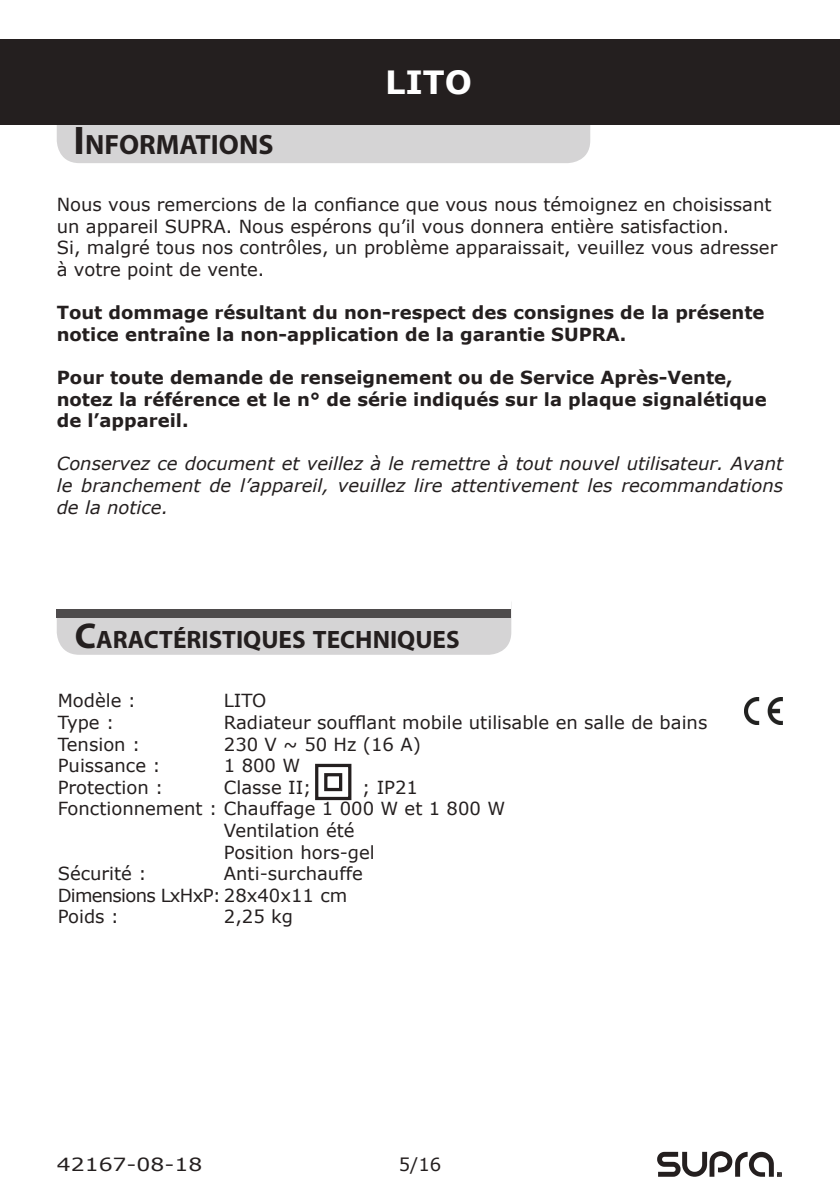
<style>
.page{position:relative;width:840px;height:1191px;background:#fff}
.page>*{position:absolute;margin:0;border:0;box-sizing:border-box;transform-origin:0 0}
.t1{font:700 32px "Verdana";color:#fff}
.t2{font:700 28px "Myriad Pro";color:#241f1f}
.t3{font:700 25.2px "Myriad Pro";color:#241f1f}
.t4{font:18.2px "Verdana";color:#241f1f;scale:1.21 1}
.t5{font:18px/21.6px "Verdana";color:#241f1f}
.t6{font:700 18px/21.6px "Verdana";color:#241f1f}
.t7{font:italic 18px/21.6px "Verdana";color:#241f1f;text-align:justify}
.s1{font-size:40px}
.s2{font-size:36px}
</style>
<div class="page">
<div style="left:57px;top:86px;width:533px;height:77px;background:#d5d4d5;border-radius:23px"></div>
<img style="left:744px;top:697px;width:38px;height:27px">
<svg style="left:315px;top:764px;width:37px;height:36px"></svg>
<div style="left:57px;top:580px;width:454px;height:75px;background:#d5d4d5;border-radius:23px"></div>
<div style="left:57px;top:599px;width:453px;height:19px;background:#4e4b4c"></div>
<div style="left:57px;top:572px;width:453px;height:37px;background:#fff"></div>
<div style="left:0;top:40px;width:839px;height:85px;background:#241f1f"></div>
<svg style="left:657px;top:1151px;width:124px;height:25px"></svg>
<h2 class="t2" style="left:74px;top:126px;width:201px"><span class="s1">I</span> NFORMATIONS</h2>
<h1 class="t1" style="left:385px;top:61px;width:88px">LITO</h1>
<p class="t5" style="left:57px;top:194px;width:721px">Nous vous remercions de la confiance que vous nous témoignez en choisissant un appareil SUPRA. Nous espérons qu’il vous donnera entière satisfaction.<br>Si, malgré tous nos contrôles, un problème apparaissait, veuillez vous adresser à votre point de vente.</p>
<p class="t6" style="left:57px;top:302px;width:709px">Tout dommage résultant du non-respect des consignes de la présente notice entraîne la non-application de la garantie SUPRA.</p>
<p class="t6" style="left:57px;top:367px;width:711px">Pour toute demande de renseignement ou de Service Après-Vente, notez la référence et le n° de série indiqués sur la plaque signalétique de l’appareil.</p>
<p class="t7" style="left:57px;top:453px;width:727px">Conservez ce document et veillez à le remettre à tout nouvel utilisateur. Avant le branchement de l’appareil, veuillez lire attentivement les recommandations de la notice.</p>
<h3 class="t3" style="left:75px;top:623px;width:386px"><span class="s2">C</span>ARACTÉRISTIQUES TECHNIQUES</h3>
<p class="t5" style="left:58px;top:690px;width:80px">Modèle :</p>
<p class="t5" style="left:224px;top:690px;width:44px">LITO</p>
<p class="t5" style="left:58px;top:712px;width:58px">Type :</p>
<p class="t5" style="left:224px;top:712px;width:484px">Radiateur soufflant mobile utilisable en salle de bains</p>
<p class="t5" style="left:58px;top:733px;width:84px">Tension :</p>
<p class="t5" style="left:224px;top:733px;width:198px">230 V ~ 50 Hz (16 A)</p>
<p class="t5" style="left:58px;top:755px;width:104px">Puissance :</p>
<p class="t5" style="left:224px;top:755px;width:78px">1 800 W</p>
<p class="t5" style="left:58px;top:776px;width:107px">Protection :</p>
<p class="t5" style="left:224px;top:776px;width:89px">Classe II;</p>
<p class="t5" style="left:362px;top:776px;width:57px">; IP21</p>
<p class="t5" style="left:58px;top:798px;width:448px">Fonctionnement : Chauffage 1 000 W et 1 800 W</p>
<p class="t5" style="left:224px;top:820px;width:132px">Ventilation été</p>
<p class="t5" style="left:224px;top:841px;width:152px">Position hors-gel</p>
<p class="t5" style="left:58px;top:863px;width:90px">Sécurité :</p>
<p class="t5" style="left:58px;top:863px;width:306px;text-indent:166px">Anti-surchauffe<br>Dimensions LxHxP: 28x40x11 cm<br>Poids :</p>
<p class="t5" style="left:224px;top:906px;width:71px">2,25 kg</p>
<p class="t4" style="left:57px;top:1152px;width:122px">42167-08-18</p>
<p class="t5" style="left:398px;top:1153px;width:44px">5/16</p>
</div>
